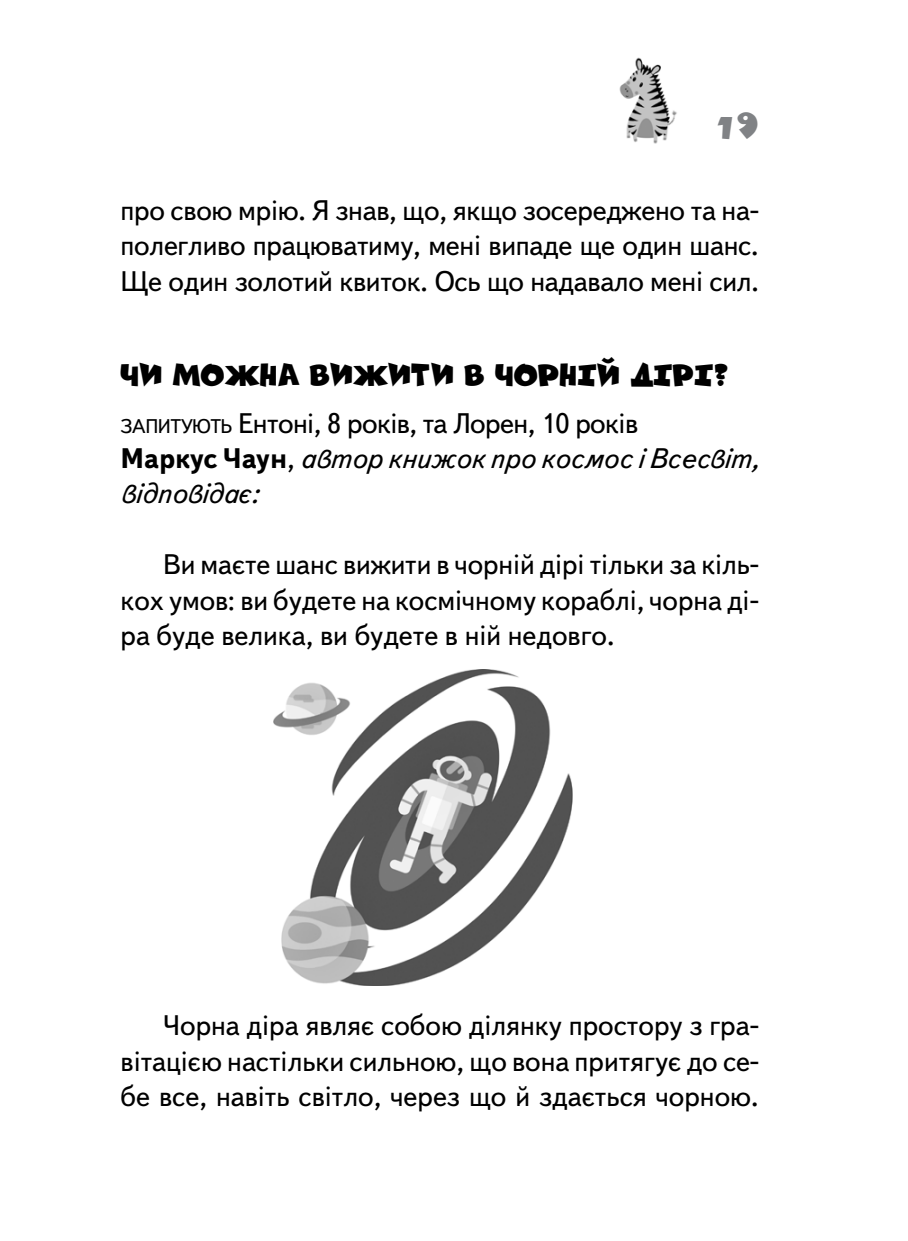
<style>
.page{position:relative;width:908px;height:1241px;background:#fff}
.page>*{position:absolute;margin:0;border:0;box-sizing:border-box;transform-origin:0 0}
.t1{font:900 37.5px "Zubilo";color:#808285}
.Head1{font:900 32.5px "Zubilo";letter-spacing:-.02em;color:#000}
.MainText{font:28.25px/35.5px "Text";color:#000;text-align:justify}
.Author_line{font:italic 28.25px/35.5px "Text";color:#000}
.Author{font:28.25px "Text";letter-spacing:-.02em;color:#000}
.s1{font-size:19.75px}
.s2{font-weight:700;font-style:normal}
.s3{font-style:normal}
</style>
<div class="page">
<img style="left:619px;top:57px;width:58px;height:87px">
<img style="left:273px;top:669px;width:300px;height:316px">
<h1 class="t1" style="left:717px;top:104px;width:43px">19</h1>
<p class="MainText" style="left:120px;top:194px;width:639px">про свою мрію. Я знав, що, якщо зосереджено та на&shy;полегливо працюватиму, мені випаде ще один шанс.<br>Ще один золотий квиток. Ось що надавало мені сил.</p>
<p class="Head1" style="left:120px;top:356px;width:609px">ЧИ МОЖНА ВИЖИТИ В ЧОРНІЙ ДІРІ?</p>
<p class="Author" style="left:120px;top:407px;width:519px"><span class="s1">запитують</span> Ентоні, 8 років, та Лорен, 10 років</p>
<p class="Author_line" style="left:120px;top:442px;width:639px"><span class="s2">Маркус Чаун</span><span class="s3">,</span> автор книжок про космос і Всесвіт, відповідає:</p>
<p class="MainText" style="left:120px;top:548px;width:639px;text-indent:43px">Ви маєте шанс вижити в чорній дірі тільки за кіль&shy;кох умов: ви будете на космічному кораблі, чорна ді&shy;ра буде велика, ви будете в ній недовго.</p>
<p class="MainText" style="left:120px;top:1009px;width:639px;text-indent:43px">Чорна діра являє собою ділянку простору з гра&shy;вітацією настільки сильною, що вона притягує до се&shy;бе все, навіть світло, через що й здається чорною.</p>
</div>
